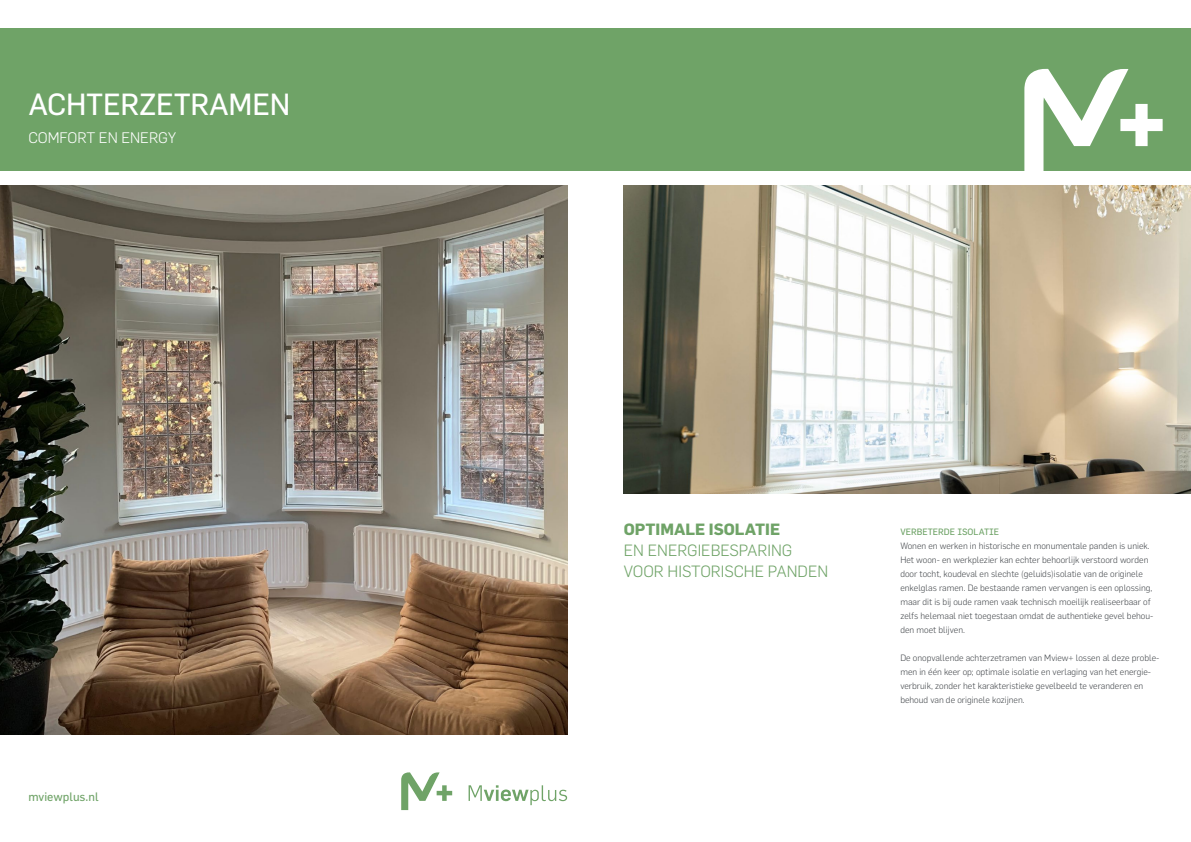
<style>
.page{position:relative;width:1191px;height:842px;background:#fff}
.page>*{position:absolute;margin:0;border:0;box-sizing:border-box;transform-origin:0 0}
.t1{font:30px "Flama";letter-spacing:-.01em;color:#fff}
.t2{font:300 16px/21px "Flama";color:#6fa367}
.t3{font:700 16px "Flama";color:#6fa367}
.t4{font:300 15px "Flama";color:#fff}
.t5{font:12px "Flama";color:#6fa367}
.t6{font:300 9px/14px "Flama";color:#484c50}
.t7{font:9px "Flama";color:#6fa367}
</style>
<div class="page">
<img style="left:0;top:185px;width:567px;height:550px">
<img style="left:624px;top:185px;width:567px;height:308px">
<div style="left:0;top:28px;width:1191px;height:143px;background:#6fa367"></div>
<svg style="left:1024px;top:68px;width:138px;height:103px"></svg>
<svg style="left:468px;top:785px;width:99px;height:20px"></svg>
<svg style="left:401px;top:772px;width:51px;height:38px"></svg>
<h1 class="t1" style="left:28px;top:86px;width:263px">ACHTERZETRAMEN</h1>
<h3 class="t4" style="left:28px;top:128px;width:149px">COMFORT EN ENERGY</h3>
<h3 class="t5" style="left:28px;top:789px;width:72px">mviewplus.nl</h3>
<h2 class="t3" style="left:624px;top:518px;width:158px">OPTIMALE ISOLATIE</h2>
<h2 class="t2" style="left:624px;top:539px;width:206px">EN ENERGIEBESPARING<br>VOOR HISTORISCHE PANDEN</h2>
<p class="t7" style="left:900px;top:526px;width:100px">VERBETERDE ISOLATIE</p>
<p class="t6" style="left:900px;top:538px;width:255px">Wonen en werken in historische en monumentale panden is uniek.<br>Het woon- en werkplezier kan echter behoorlijk verstoord worden door tocht, koudeval en slechte (geluids)isolatie van de originele enkelglas ramen. De bestaande ramen vervangen is een oplossing, maar dit is bij oude ramen vaak technisch moeilijk realiseerbaar of zelfs helemaal niet toegestaan omdat de authentieke gevel behou&shy;den moet blijven.</p>
<p class="t6" style="left:900px;top:650px;width:260px">De onopvallende achterzetramen van Mview+ lossen al deze proble&shy;men in één keer op; optimale isolatie en verlaging van het energie&shy;verbruik, zonder het karakteristieke gevelbeeld te veranderen en behoud van de originele kozijnen.</p>
</div>
